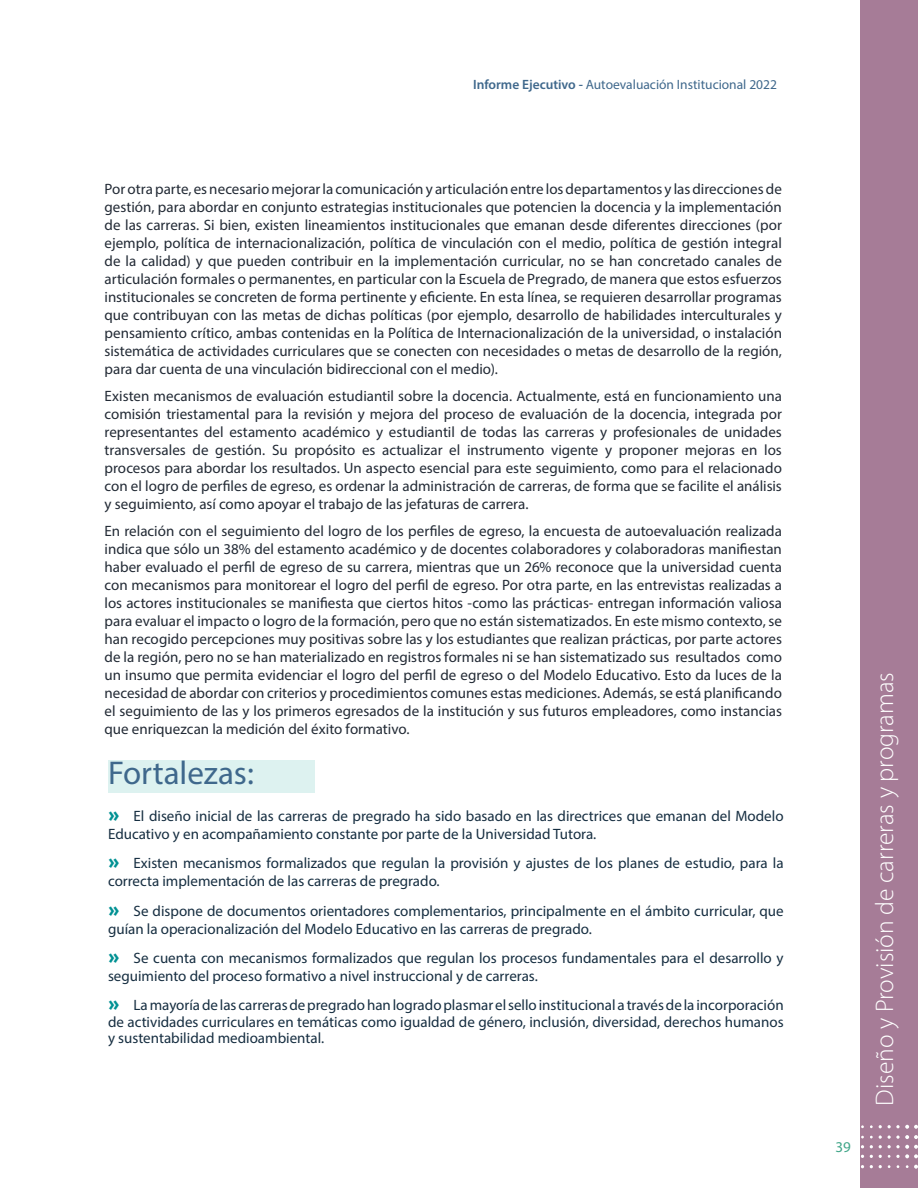
<style>
.page{position:relative;width:918px;height:1188px;background:#fff}
.page>*{position:absolute;margin:0;border:0;box-sizing:border-box;transform-origin:0 0}
.t1{font:33px "Myriad Pro";color:#3f688c}
.t2{font:300 25.5px "Myriad Pro";color:#fff}
.t3{font:15px/18px "Myriad Pro";color:#222a35;text-align:justify}
.t4{font:15px/18px "Myriad Pro";color:#162e41}
.t5{font:15px "Myriad Pro";color:#41a689}
.t6{font:13.5px "Myriad Pro";color:#3f688c}
.s1{font-weight:600}
.s2{font-family:"Futura PT";font-weight:800;font-size:21px;color:#009193}
</style>
<div class="page">
<div style="left:861px;top:0;width:57px;height:1188px;background:#a67c97"></div>
<svg style="left:888px;top:1125px;width:30px;height:4px"></svg>
<svg style="left:888px;top:1135px;width:30px;height:4px"></svg>
<svg style="left:906px;top:1165px;width:12px;height:4px"></svg>
<svg style="left:888px;top:1145px;width:30px;height:13px"></svg>
<div style="left:108px;top:760px;width:207px;height:33px;background:#ddf2f0"></div>
<p class="t6" style="left:473px;top:76px;width:306px"><span class="s1">Informe Ejecutivo -</span> Autoevaluación Institucional 2022</p>
<p class="t3" style="left:105px;top:180px;width:679px">Por otra parte, es necesario mejorar la comunicación y articulación entre los departamentos y las direcciones de gestión, para abordar en conjunto estrategias institucionales que potencien la docencia y la implementación de las carreras. Si bien, existen lineamientos institucionales que emanan desde diferentes direcciones (por ejemplo, política de internacionalización, política de vinculación con el medio, política de gestión integral de la calidad) y que pueden contribuir en la implementación curricular, no se han concretado canales de articulación formales o permanentes, en particular con la Escuela de Pregrado, de manera que estos esfuerzos institucionales se concreten de forma pertinente y eficiente. En esta línea, se requieren desarrollar programas que contribuyan con las metas de dichas políticas (por ejemplo, desarrollo de habilidades interculturales y pensamiento crítico, ambas contenidas en la Política de Internacionalización de la universidad, o instalación sistemática de actividades curriculares que se conecten con necesidades o metas de desarrollo de la región, para dar cuenta de una vinculación bidireccional con el medio).</p>
<p class="t3" style="left:105px;top:387px;width:679px">Existen mecanismos de evaluación estudiantil sobre la docencia. Actualmente, está en funcionamiento una comisión triestamental para la revisión y mejora del proceso de evaluación de la docencia, integrada por representantes del estamento académico y estudiantil de todas las carreras y profesionales de unidades transversales de gestión. Su propósito es actualizar el instrumento vigente y proponer mejoras en los procesos para abordar los resultados. Un aspecto esencial para este seguimiento, como para el relacionado con el logro de perfiles de egreso, es ordenar la administración de carreras, de forma que se facilite el análisis y seguimiento, así como apoyar el trabajo de las jefaturas de carrera.</p>
<p class="t3" style="left:105px;top:522px;width:679px">En relación con el seguimiento del logro de los perfiles de egreso, la encuesta de autoevaluación realizada indica que sólo un 38% del estamento académico y de docentes colaboradores y colaboradoras manifiestan haber evaluado el perfil de egreso de su carrera, mientras que un 26% reconoce que la universidad cuenta con mecanismos para monitorear el logro del perfil de egreso. Por otra parte, en las entrevistas realizadas a los actores institucionales se manifiesta que ciertos hitos -como las prácticas- entregan información valiosa para evaluar el impacto o logro de la formación, pero que no están sistematizados. En este mismo contexto, se han recogido percepciones muy positivas sobre las y los estudiantes que realizan prácticas, por parte actores de la región, pero no se han materializado en registros formales ni se han sistematizado sus resultados como un insumo que permita evidenciar el logro del perfil de egreso o del Modelo Educativo. Esto da luces de la necesidad de abordar con criterios y procedimientos comunes estas mediciones. Además, se está planificando el seguimiento de las y los primeros egresados de la institución y sus futuros empleadores, como instancias que enriquezcan la medición del éxito formativo.</p>
<h1 class="t1" style="left:108px;top:753px;width:147px">Fortalezas:</h1>
<p class="t4" style="left:108px;top:807px;width:677px"><span class="s2">»</span> El diseño inicial de las carreras de pregrado ha sido basado en las directrices que emanan del Modelo<br>Educativo y en acompañamiento constante por parte de la Universidad Tutora.</p>
<p class="t4" style="left:108px;top:854px;width:677px"><span class="s2">»</span> Existen mecanismos formalizados que regulan la provisión y ajustes de los planes de estudio, para la correcta implementación de las carreras de pregrado.</p>
<p class="t4" style="left:108px;top:901px;width:677px"><span class="s2">»</span> Se dispone de documentos orientadores complementarios, principalmente en el ámbito curricular, que guían la operacionalización del Modelo Educativo en las carreras de pregrado.</p>
<p class="t4" style="left:108px;top:949px;width:677px"><span class="s2">»</span> Se cuenta con mecanismos formalizados que regulan los procesos fundamentales para el desarrollo y seguimiento del proceso formativo a nivel instruccional y de carreras.</p>
<p class="t4" style="left:108px;top:997px;width:677px;line-height:16.5px;text-align:justify"><span class="s2">»</span> La mayoría de las carreras de pregrado han logrado plasmar el sello institucional a través de la incorporación de actividades curriculares en temáticas como igualdad de género, inclusión, diversidad, derechos humanos y sustentabilidad medioambiental.</p>
<p class="t5" style="left:836px;top:1138px;width:17px">39</p>
<h2 class="t2" style="left:869px;top:1106px;width:435px;rotate:-90deg">Diseño y Provisión de carreras y programas</h2>
</div>
